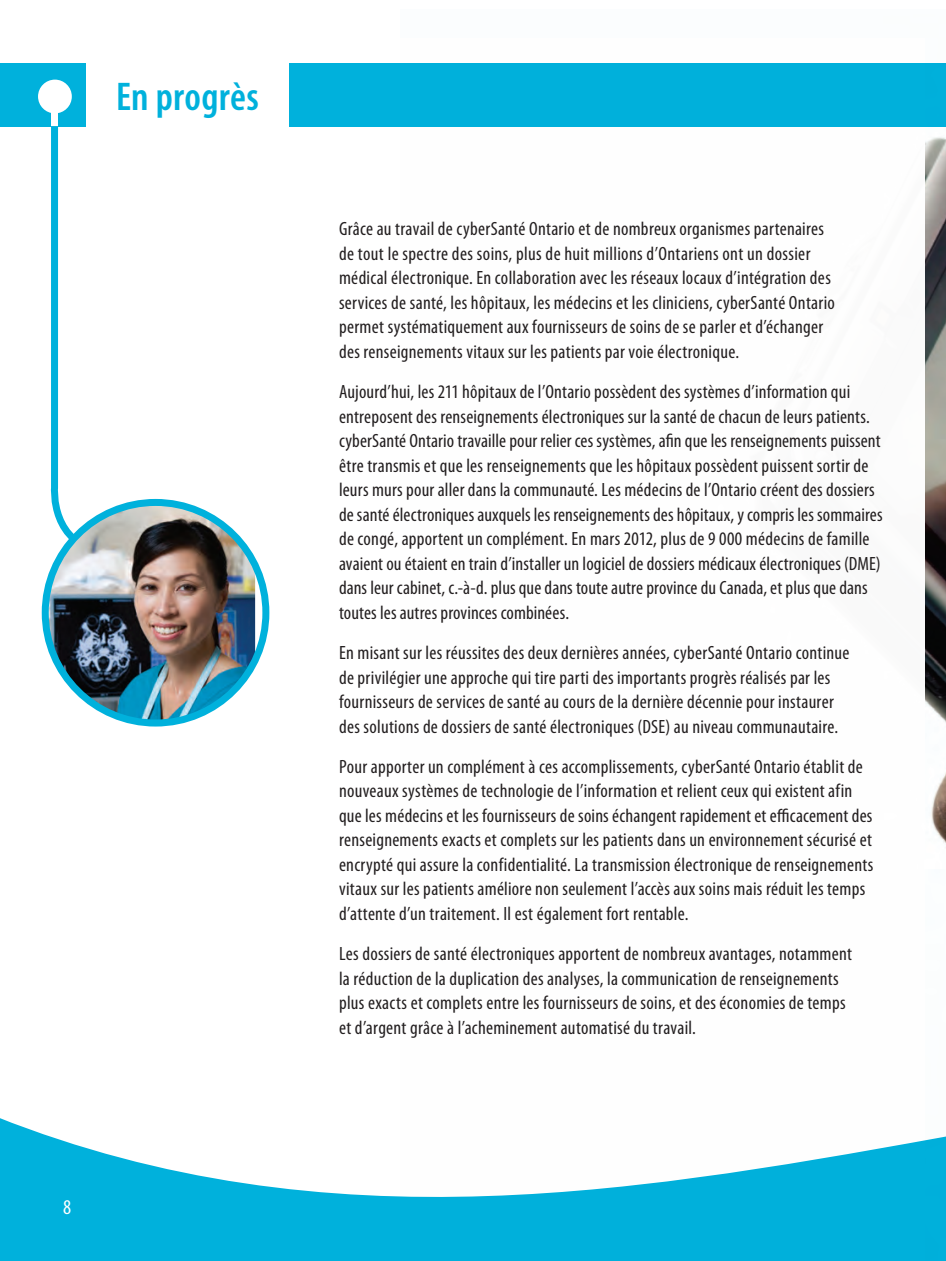
<style>
.page{position:relative;width:946px;height:1261px;background:#fff}
.page>*{position:absolute;margin:0;border:0;box-sizing:border-box;transform-origin:0 0}
.titles{font:600 condensed 40.25px "Myriad Pro";letter-spacing:.01em;color:#00b1dc}
.t1{font:condensed 21px "Myriad Pro";color:#fff}
.body{font:condensed 19.25px/24.5px "Myriad Pro";letter-spacing:.015em;color:#231f20}
</style>
<div class="page">
<img style="left:924px;top:126px;width:21px;height:717px">
<svg style="left:0;top:1118px;width:945px;height:142px;fill:#00b1dc"></svg>
<div style="left:289px;top:63px;width:656px;height:63px;background:#00b1dc"></div>
<div style="left:0;top:63px;width:86px;height:63px;background:#00b1dc"></div>
<div style="left:38px;top:80px;width:34px;height:33px;background:#fff;border-radius:50%"></div>
<div style="left:51px;top:107px;width:7px;height:19px;background:#fff"></div>
<svg style="left:48px;top:126px;width:38px;height:376px"></svg>
<img style="left:45px;top:502px;width:210px;height:221px">
<div style="left:42px;top:499px;width:227px;height:227px;border:7px solid #00b1dc;border-radius:50%"></div>
<p class="titles" style="left:116px;top:74px;width:144px">En progrès</p>
<p class="t1" style="left:63px;top:1195px;width:10px">8</p>
<p class="body" style="left:339px;top:217px;width:497px">Grâce au travail de cyberSanté Ontario et de nombreux organismes partenaires de tout le spectre des soins, plus de huit millions d’Ontariens ont un dossier médical électronique. En collaboration avec les réseaux locaux d’intégration des services de santé, les hôpitaux, les médecins et les cliniciens, cyberSanté Ontario permet systématiquement aux fournisseurs de soins de se parler et d’échanger des renseignements vitaux sur les patients par voie électronique.</p>
<p class="body" style="left:339px;top:380px;width:545px">Aujourd’hui, les 211 hôpitaux de l’Ontario possèdent des systèmes d’information qui entreposent des renseignements électroniques sur la santé de chacun de leurs patients. cyberSanté Ontario travaille pour relier ces systèmes, afin que les renseignements puissent être transmis et que les renseignements que les hôpitaux possèdent puissent sortir de leurs murs pour aller dans la communauté. Les médecins de l’Ontario créent des dossiers de santé électroniques auxquels les renseignements des hôpitaux, y compris les sommaires de congé, apportent un complément. En mars 2012, plus de 9 000 médecins de famille avaient ou étaient en train d’installer un logiciel de dossiers médicaux électroniques (DME) dans leur cabinet, c.-à-d. plus que dans toute autre province du Canada, et plus que dans toutes les autres provinces combinées.</p>
<p class="body" style="left:339px;top:640px;width:512px">En misant sur les réussites des deux dernières années, cyberSanté Ontario continue de privilégier une approche qui tire parti des importants progrès réalisés par les fournisseurs de services de santé au cours de la dernière décennie pour instaurer des solutions de dossiers de santé électroniques (DSE) au niveau communautaire.</p>
<p class="body" style="left:339px;top:754px;width:536px">Pour apporter un complément à ces accomplissements, cyberSanté Ontario établit de nouveaux systèmes de technologie de l’information et relient ceux qui existent afin que les médecins et les fournisseurs de soins échangent rapidement et efficacement des renseignements exacts et complets sur les patients dans un environnement sécurisé et encrypté qui assure la confidentialité. La transmission électronique de renseignements vitaux sur les patients améliore non seulement l’accès aux soins mais réduit les temps d’attente d’un traitement. Il est également fort rentable.</p>
<p class="body" style="left:339px;top:942px;width:514px">Les dossiers de santé électroniques apportent de nombreux avantages, notamment la réduction de la duplication des analyses, la communication de renseignements plus exacts et complets entre les fournisseurs de soins, et des économies de temps et d’argent grâce à l’acheminement automatisé du travail.</p>
</div>
